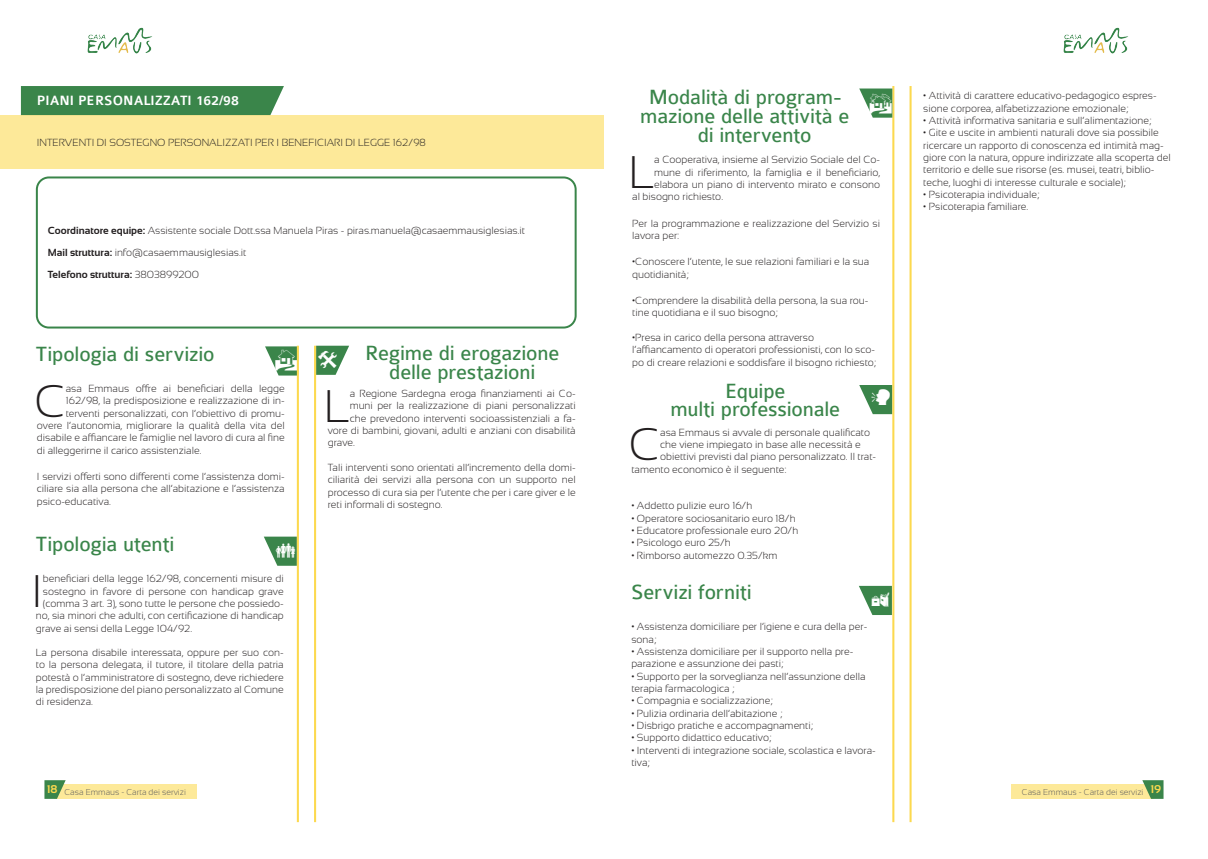
<style>
.page{position:relative;width:1208px;height:859px;background:#fff}
.page>*{position:absolute;margin:0;border:0;box-sizing:border-box;transform-origin:0 0}
.t1{font:300 45.6px "Sansation";color:#231f20}
.t2{font:22px/19px "Colaborate";letter-spacing:-.01em;color:#3a854a;text-align:center}
.t3{font:500 14.4px "Colaborate";color:#fff}
.t4{font:300 10.3px/12.3px "Sansation";color:#231f20}
.t5{font:300 8.5px "Sansation";color:#5a5a5c}
.s1{font-weight:700}
</style>
<div class="page">
<div style="left:21px;top:86px;width:263px;height:29px;background:#3a854a"></div>
<div style="left:0;top:115px;width:604px;height:54px;background:#fde999"></div>
<div style="left:54px;top:784px;width:143px;height:15px;background:#fde999"></div>
<div style="left:1011px;top:784px;width:142px;height:15px;background:#fde999"></div>
<svg style="left:44px;top:780px;width:22px;height:19px"></svg>
<svg style="left:1142px;top:780px;width:21px;height:19px"></svg>
<img style="left:87px;top:27px;width:65px;height:27px">
<img style="left:1063px;top:27px;width:65px;height:27px">
<div style="left:36px;top:176px;width:540px;height:153px;border:2px solid #3a854a;border-radius:12px"></div>
<hr style="left:297px;top:346px;width:2px;height:476px;background:#fcd94f">
<hr style="left:314px;top:346px;width:2px;height:476px;background:#fcd94f">
<hr style="left:892px;top:86px;width:2px;height:736px;background:#fcd94f">
<hr style="left:909px;top:86px;width:2px;height:736px;background:#fcd94f">
<svg style="left:316px;top:346px;width:33px;height:29px"></svg>
<svg style="left:264px;top:537px;width:33px;height:29px"></svg>
<svg style="left:859px;top:385px;width:33px;height:29px"></svg>
<svg style="left:859px;top:586px;width:33px;height:29px"></svg>
<svg style="left:859px;top:89px;width:33px;height:29px"></svg>
<svg style="left:265px;top:346px;width:32px;height:30px"></svg>
<h3 class="t3" style="left:37px;top:93px;width:203px">PIANI PERSONALIZZATI 162/98</h3>
<p class="t4" style="left:37px;top:136px;width:390px">INTERVENTI DI SOSTEGNO PERSONALIZZATI PER I BENEFICIARI DI LEGGE 162/98</p>
<p class="t4" style="left:48px;top:220px;width:478px;line-height:22px"><span class="s1">Coordinatore equipe:</span> Assistente sociale Dott.ssa Manuela Piras - piras.manuela@casaemmausiglesias.it<br><span class="s1">Mail struttura:</span> info@casaemmausiglesias.it<br><span class="s1">Telefono struttura:</span> 3803899200</p>
<h2 class="t2" style="left:36px;top:345px;width:180px">Tipologia di servizio</h2>
<h1 class="t1" style="left:34px;top:375px;width:33px">C</h1>
<p class="t4" style="left:66px;top:382px;width:220px">asa Emmaus offre ai beneficiari della legge</p>
<p class="t4" style="left:66px;top:395px;width:220px">162/98, la predisposizione e realizzazione di in-</p>
<p class="t4" style="left:66px;top:407px;width:220px">terventi personalizzati, con l’obiettivo di promu-</p>
<p class="t4" style="left:37px;top:419px;width:249px">overe l’autonomia, migliorare la qualità della vita del</p>
<p class="t4" style="left:37px;top:432px;width:249px">disabile e affiancare le famiglie nel lavoro di cura al fine</p>
<p class="t4" style="left:37px;top:444px;width:166px">di alleggerirne il carico assistenziale.</p>
<p class="t4" style="left:37px;top:470px;width:249px;text-align:justify">I servizi offerti sono differenti come l’assistenza domi&shy;ciliare sia alla persona che all’abitazione e l’assistenza psico-educativa.</p>
<h2 class="t2" style="left:36px;top:535px;width:140px">Tipologia utenti</h2>
<h1 class="t1" style="left:31px;top:566px;width:13px">I</h1>
<p class="t4" style="left:43px;top:573px;width:242px">beneficiari della legge 162/98, concernenti misure di</p>
<p class="t4" style="left:43px;top:585px;width:242px">sostegno in favore di persone con handicap grave</p>
<p class="t4" style="left:43px;top:597px;width:242px">(comma 3 art. 3), sono tutte le persone che possiedo-</p>
<p class="t4" style="left:36px;top:610px;width:249px">no, sia minori che adulti, con certificazione di handicap</p>
<p class="t4" style="left:36px;top:622px;width:158px">grave ai sensi della Legge 104/92.</p>
<p class="t4" style="left:36px;top:646px;width:249px;text-align:justify">La persona disabile interessata, oppure per suo con&shy;to la persona delegata, il tutore, il titolare della patria potestà o l’amministratore di sostegno, deve richiedere la predisposizione del piano personalizzato al Comune di residenza.</p>
<h2 class="t2" style="left:365px;top:344px;width:196px">Regime di erogazione delle prestazioni</h2>
<h1 class="t1" style="left:324px;top:380px;width:27px">L</h1>
<p class="t4" style="left:350px;top:387px;width:227px">a Regione Sardegna eroga finanziamenti ai Co-</p>
<p class="t4" style="left:350px;top:400px;width:227px">muni per la realizzazione di piani personalizzati</p>
<p class="t4" style="left:350px;top:412px;width:227px">che prevedono interventi socioassistenziali a fa-</p>
<p class="t4" style="left:328px;top:424px;width:249px">vore di bambini, giovani, adulti e anziani con disabilità</p>
<p class="t4" style="left:328px;top:437px;width:29px">grave.</p>
<p class="t4" style="left:328px;top:461px;width:249px;text-align:justify">Tali interventi sono orientati all’incremento della domi&shy;ciliarità dei servizi alla persona con un supporto nel processo di cura sia per l’utente che per i care giver e le reti informali di sostegno.</p>
<h2 class="t2" style="left:649px;top:88px;width:194px">Modalità di program-</h2>
<h2 class="t2" style="left:640px;top:107px;width:211px">mazione delle attività e</h2>
<h2 class="t2" style="left:697px;top:126px;width:115px">di intervento</h2>
<h1 class="t1" style="left:628px;top:147px;width:27px">L</h1>
<p class="t4" style="left:654px;top:153px;width:227px">a Cooperativa, insieme al Servizio Sociale del Co-</p>
<p class="t4" style="left:654px;top:166px;width:227px">mune di riferimento, la famiglia e il beneficiario,</p>
<p class="t4" style="left:654px;top:178px;width:227px">elabora un piano di intervento mirato e consono</p>
<p class="t4" style="left:632px;top:191px;width:92px">al bisogno richiesto.</p>
<p class="t4" style="left:632px;top:217px;width:249px">Per la programmazione e realizzazione del Servizio si lavora per:</p>
<p class="t4" style="left:632px;top:256px;width:239px">•Conoscere l’utente, le sue relazioni familiari e la sua quotidianità;</p>
<p class="t4" style="left:632px;top:294px;width:238px">•Comprendere la disabilità della persona, la sua rou&shy;tine quotidiana e il suo bisogno;</p>
<p class="t4" style="left:632px;top:331px;width:246px">•Presa in carico della persona attraverso l’affiancamento di operatori professionisti, con lo sco&shy;po di creare relazioni e soddisfare il bisogno richiesto;</p>
<h2 class="t2" style="left:670px;top:382px;width:171px;line-height:18px">Equipe<br>multi professionale</h2>
<h1 class="t1" style="left:629px;top:419px;width:33px">C</h1>
<p class="t4" style="left:660px;top:426px;width:211px">asa Emmaus si avvale di personale qualificato</p>
<p class="t4" style="left:660px;top:438px;width:202px">che viene impiegato in base alle necessità e</p>
<p class="t4" style="left:660px;top:451px;width:217px">obiettivi previsti dal piano personalizzato. Il trat-</p>
<p class="t4" style="left:631px;top:463px;width:157px">tamento economico è il seguente:</p>
<p class="t4" style="left:631px;top:500px;width:123px">• Addetto pulizie euro 16/h</p>
<p class="t4" style="left:631px;top:512px;width:166px">• Operatore sociosanitario euro 18/h</p>
<p class="t4" style="left:631px;top:524px;width:169px">• Educatore professionale euro 20/h</p>
<p class="t4" style="left:631px;top:537px;width:101px">• Psicologo euro 25/h</p>
<p class="t4" style="left:631px;top:549px;width:148px">• Rimborso automezzo 0.35/km</p>
<h2 class="t2" style="left:631px;top:583px;width:122px">Servizi forniti</h2>
<p class="t4" style="left:631px;top:621px;width:237px">• Assistenza domiciliare per l’igiene e cura della per&shy;sona;</p>
<p class="t4" style="left:631px;top:645px;width:223px">• Assistenza domiciliare per il supporto nella pre&shy;parazione e assunzione dei pasti;</p>
<p class="t4" style="left:631px;top:670px;width:236px">• Supporto per la sorveglianza nell’assunzione della terapia farmacologica ;</p>
<p class="t4" style="left:631px;top:695px;width:143px">• Compagnia e socializzazione;</p>
<p class="t4" style="left:631px;top:707px;width:153px">• Pulizia ordinaria dell’abitazione ;</p>
<p class="t4" style="left:631px;top:719px;width:184px">• Disbrigo pratiche e accompagnamenti;</p>
<p class="t4" style="left:631px;top:732px;width:142px">• Supporto didattico educativo;</p>
<p class="t4" style="left:631px;top:744px;width:246px">• Interventi di integrazione sociale, scolastica e lavora&shy;tiva;</p>
<p class="t4" style="left:923px;top:90px;width:235px">• Attività di carattere educativo-pedagogico espres&shy;sione corporea, alfabetizzazione emozionale;</p>
<p class="t4" style="left:923px;top:114px;width:230px">• Attività informativa sanitaria e sull’alimentazione;</p>
<p class="t4" style="left:923px;top:127px;width:249px">• Gite e uscite in ambienti naturali dove sia possibile ricercare un rapporto di conoscenza ed intimità mag&shy;giore con la natura, oppure indirizzate alla scoperta del territorio e delle sue risorse (es. musei, teatri, biblio&shy;teche, luoghi di interesse culturale e sociale);</p>
<p class="t4" style="left:923px;top:188px;width:118px">• Psicoterapia individuale;</p>
<p class="t4" style="left:923px;top:201px;width:107px">• Psicoterapia familiare.</p>
<p class="t5" style="left:47px;top:787px;width:141px"><sup>18</sup> Casa Emmaus - Carta dei servizi</p>
<p class="t5" style="left:1022px;top:787px;width:141px">Casa Emmaus - Carta dei servizi <sup>19</sup></p>
</div>
